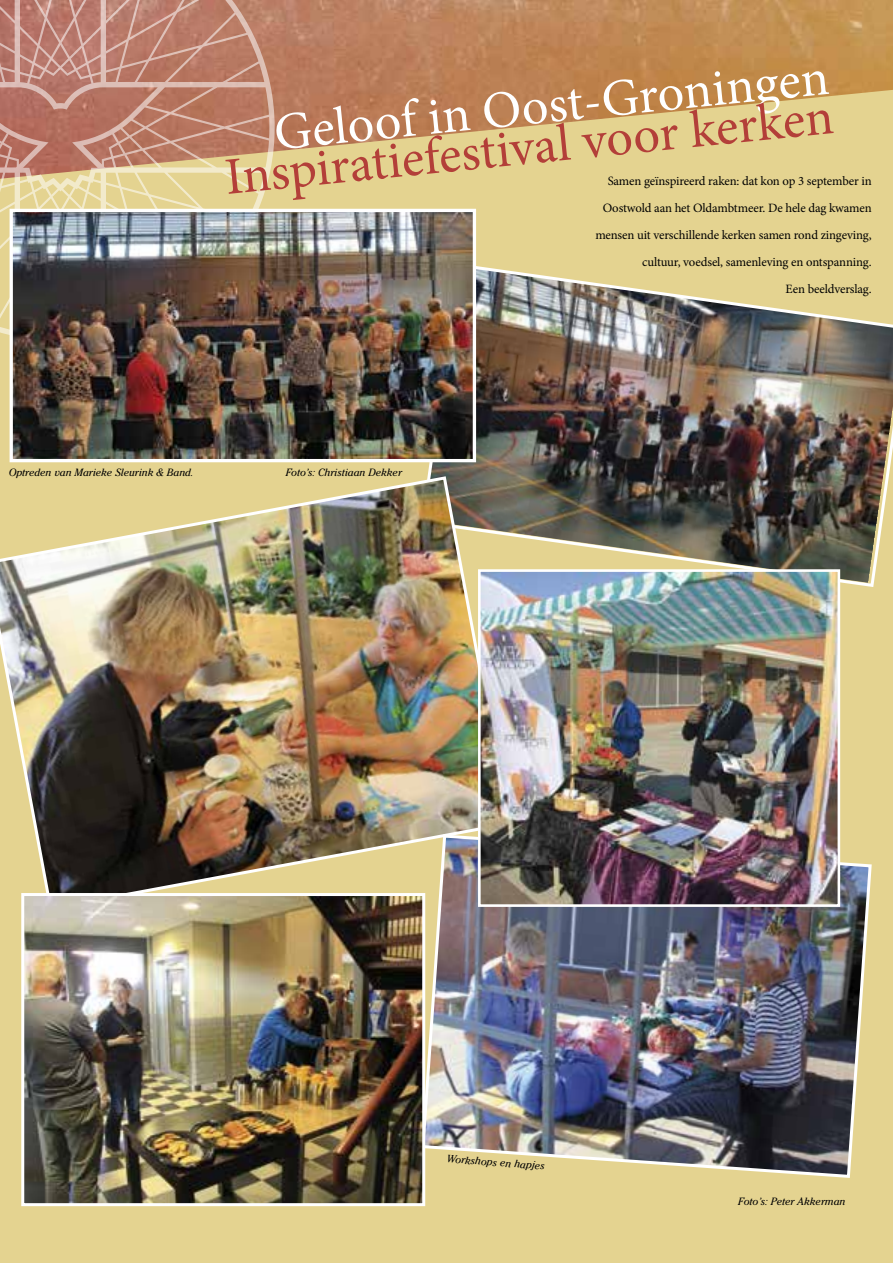
<style>
.page{position:relative;width:893px;height:1263px;background:#fff}
.page>*{position:absolute;margin:0;border:0;box-sizing:border-box;transform-origin:0 0}
.t1{font:52.5px "Minion Pro";color:#b33f39}
.t2{font:52.5px "Minion Pro";color:#fff}
.t3{font:12.75px/27px "Minion Pro";letter-spacing:-.01em;color:#000;text-align:right}
.t4{font:italic 10.5px "Cheltenham";color:#000}
</style>
<div class="page">
<div style="left:0;top:179px;width:893px;height:1084px;background:#e4d390"></div>
<img style="left:275px;top:0;width:618px;height:179px">
<svg style="left:0;top:0;width:275px;height:341px;background:#c7967d"></svg>
<img style="left:419px;top:262px;width:474px;height:327px">
<img style="left:0;top:474px;width:512px;height:438px">
<img style="left:420px;top:833px;width:453px;height:346px">
<img style="left:25px;top:897px;width:396px;height:305px">
<div style="left:21px;top:893px;width:404px;height:313px;border:3px solid #fff"></div>
<img style="left:14px;top:213px;width:458px;height:245px">
<div style="left:10px;top:209px;width:466px;height:253px;border:3px solid #fff"></div>
<img style="left:482px;top:573px;width:354px;height:330px">
<div style="left:478px;top:569px;width:362px;height:338px;border:3px solid #fff"></div>
<h1 class="t2" style="left:271px;top:99px;width:560px;rotate:-6deg">Geloof in Oost-Groningen</h1>
<h1 class="t1" style="left:222px;top:144px;width:614px;rotate:-6deg">Inspiratiefestivalvoor kerken</h1>
<p class="t3" style="left:595px;top:167px;width:278px">Samen geïnspireerd raken: dat kon op 3 september in Oostwold aan het Oldambtmeer. De hele dag kwamen mensen uit verschillende kerken samen rond zingeving, cultuur, voedsel, samenleving en ontspanning.<br>Een beeldverslag.</p>
<p class="t4" style="left:9px;top:466px;width:187px">Optreden van Marieke Sleurink &amp; Band.</p>
<p class="t4" style="left:286px;top:466px;width:118px">Foto’s: Christiaan Dekker</p>
<p class="t4" style="left:447px;top:1153px;width:100px;rotate:4deg">Workshops en hapjes</p>
<p class="t4" style="left:738px;top:1195px;width:109px">Foto’s: Peter Akkerman</p>
</div>
